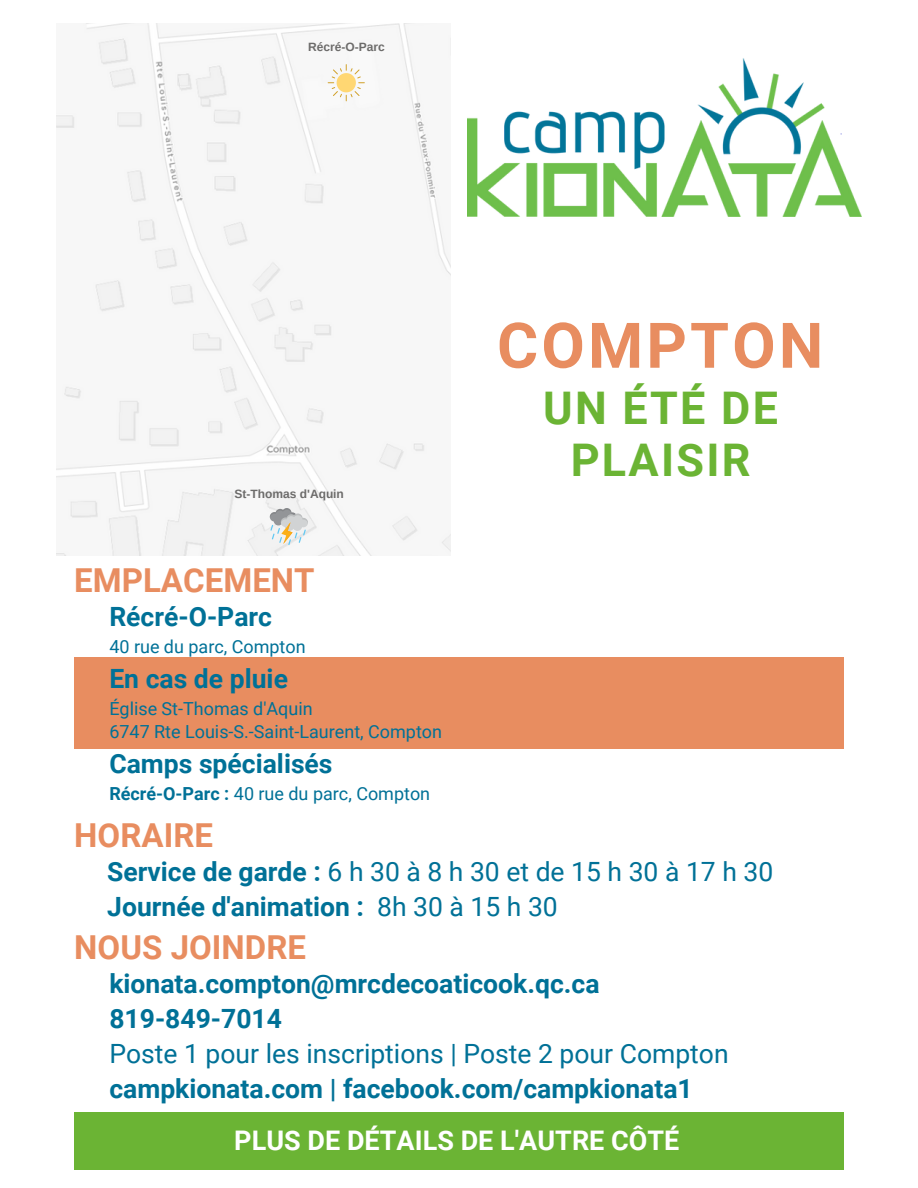
<style>
.page{position:relative;width:918px;height:1188px;background:#fff}
.page>*{position:absolute;margin:0;border:0;box-sizing:border-box;transform-origin:0 0}
.t1{font:700 63px "Roboto";letter-spacing:.05em;color:#e88d60}
.t2{font:700 45px/51.8px "Roboto";letter-spacing:.05em;color:#6bb434;text-align:center}
.t3{font:700 33px "Roboto";color:#e88d60}
.t4{font:700 27px "Roboto";color:#fff}
.t5{font:700 26.55px/34.8px "Roboto";color:#007197}
.t6{font:26.55px "Roboto";color:#007197}
.t7{font:18px/23.7px "Roboto";color:#007197}
.t8{font:700 12px "Arimo";color:#6c6b6a}
.s1{font-weight:700}
.s2{font-weight:400}
</style>
<div class="page">
<div style="left:74px;top:658px;width:770px;height:91px;background:#e88d60"></div>
<img style="left:57px;top:24px;width:393px;height:532px">
<img style="left:467px;top:58px;width:394px;height:159px">
<div style="left:74px;top:1112px;width:770px;height:58px;background:#6bb434"></div>
<svg style="left:328px;top:64px;width:37px;height:37px"></svg>
<svg style="left:270px;top:508px;width:38px;height:37px"></svg>
<p class="t8" style="left:308px;top:41px;width:78px">Récré-O-Parc</p>
<p class="t8" style="left:235px;top:488px;width:111px">St-Thomas d'Aquin</p>
<p class="t3" style="left:74px;top:562px;width:242px">EMPLACEMENT</p>
<p class="t5" style="left:109px;top:600px;width:164px">Récré-O-Parc</p>
<p class="t7" style="left:109px;top:635px;width:198px">40 rue du parc, Compton</p>
<p class="t5" style="left:109px;top:661px;width:180px">En cas de pluie</p>
<p class="t7" style="left:109px;top:697px;width:334px">Église St-Thomas d'Aquin<br>6747 Rte Louis-S.-Saint-Laurent, Compton</p>
<p class="t5" style="left:109px;top:746px;width:225px">Camps spécialisés</p>
<p class="t7" style="left:109px;top:782px;width:322px"><span class="s1">Récré-O-Parc :</span> 40 rue du parc, Compton</p>
<h1 class="t1" style="left:497px;top:309px;width:328px">COMPTON</h1>
<h2 class="t2" style="left:543px;top:383px;width:236px">UN ÉTÉ DE<br>PLAISIR</h2>
<p class="t3" style="left:74px;top:816px;width:140px">HORAIRE</p>
<p class="t5" style="left:107px;top:855px;width:668px">Service de garde : <span class="s2">6 h 30 à 8 h 30 et de 15 h 30 à 17 h 30<br></span>Journée d'animation : <span class="s2">8h 30 à 15 h 30</span></p>
<p class="t3" style="left:74px;top:929px;width:233px">NOUS JOINDRE</p>
<p class="t5" style="left:109px;top:967px;width:492px">kionata.compton@mrcdecoaticook.qc.ca<br>819-849-7014</p>
<p class="t6" style="left:109px;top:1039px;width:621px">Poste 1 pour les inscriptions | Poste 2 pour Compton</p>
<p class="t5" style="left:109px;top:1072px;width:585px">campkionata.com | facebook.com/campkionata1</p>
<p class="t4" style="left:234px;top:1125px;width:447px">PLUS DE DÉTAILS DE L'AUTRE CÔTÉ</p>
</div>
